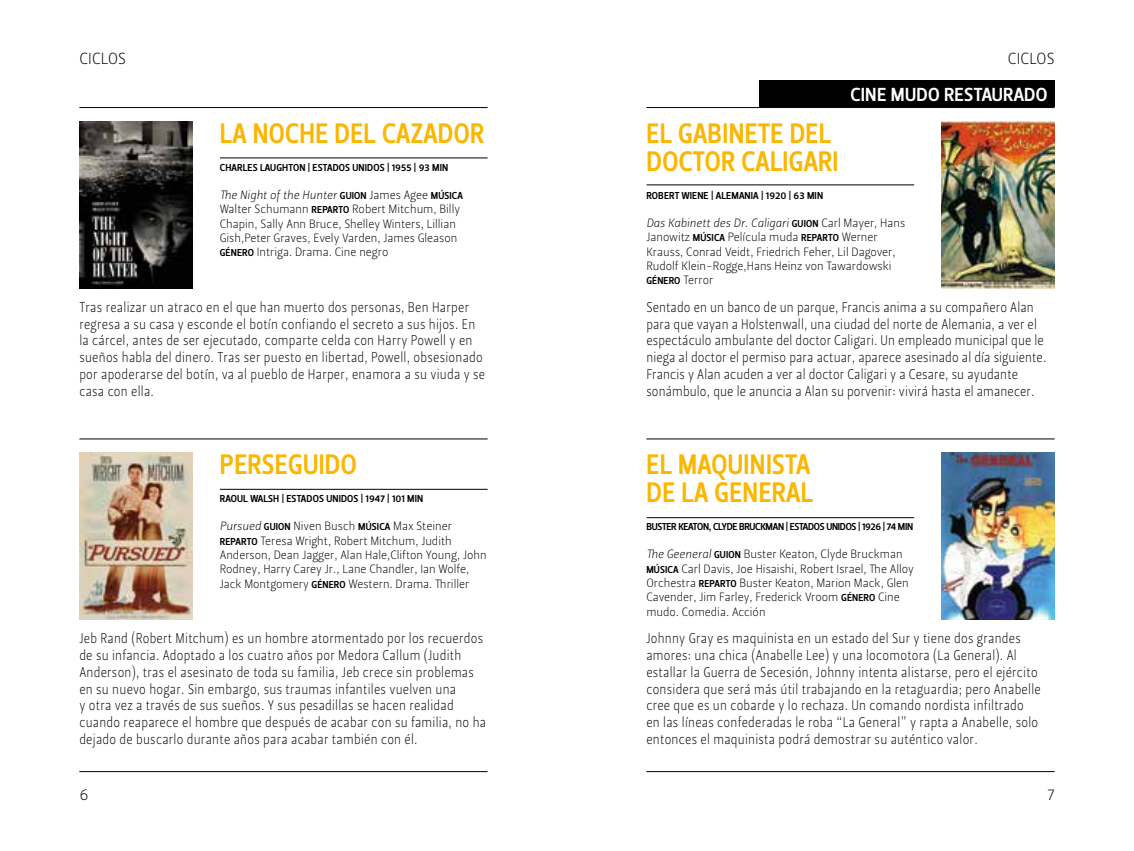
<style>
.page{position:relative;width:1134px;height:851px;background:#fff}
.page>*{position:absolute;margin:0;border:0;box-sizing:border-box;transform-origin:0 0}
.t1{font:28px/28px "Leitura Sans Grot 3";letter-spacing:.015em;color:#fab600;scale:.92 1}
.t2{font:18.8px "Leitura Sans Grot 3";letter-spacing:.015em;color:#fff}
.t3{font:16px "Leitura Sans Grot 1";letter-spacing:.015em;color:#000}
.t4{font:14px/16.8px "Leitura Sans Grot 1";letter-spacing:.02em;color:#000;scale:.9 1}
.t5{font:12px/14.4px "Leitura Sans Grot 1";color:#000}
.t6{font:12px "Leitura Sans Italic 1";color:#000}
.t7{font:10px "Leitura Sans Grot 3";letter-spacing:.015em;color:#000}
.t8{font:10px "Leitura Sans Grot 3";letter-spacing:-.025em;color:#000}
.s1{font-family:"Leitura Sans Grot 3";font-size:10px}
.s2{font-family:"Leitura Sans Grot 1"}
.s3{font-family:"Leitura Sans Italic 1"}
.s4{font-family:"Leitura Sans Grot 1";font-size:12px}
</style>
<div class="page">
<hr style="left:646px;top:107px;width:408px;height:1px;background:#000">
<hr style="left:79px;top:107px;width:409px;height:1px;background:#000">
<hr style="left:79px;top:438px;width:409px;height:1px;background:#000">
<hr style="left:646px;top:438px;width:408px;height:1px;background:#000">
<hr style="left:646px;top:771px;width:408px;height:1px;background:#000">
<hr style="left:79px;top:771px;width:409px;height:1px;background:#000">
<img style="left:941px;top:121px;width:113px;height:167px">
<hr style="left:647px;top:184px;width:267px;height:1px;background:#000">
<img style="left:79px;top:121px;width:114px;height:167px">
<hr style="left:220px;top:157px;width:268px;height:1px;background:#000">
<img style="left:941px;top:452px;width:113px;height:167px">
<hr style="left:647px;top:517px;width:267px;height:1px;background:#000">
<img style="left:79px;top:452px;width:114px;height:167px">
<hr style="left:220px;top:488px;width:268px;height:1px;background:#000">
<div style="left:760px;top:80px;width:294px;height:27px;background:#000"></div>
<p class="t3" style="left:79px;top:49px;width:48px">CICLOS</p>
<p class="t3" style="left:1008px;top:49px;width:48px">CICLOS</p>
<h1 class="t1" style="left:220px;top:119px;width:288px">LA NOCHE DEL CAZADOR</h1>
<p class="t7" style="left:220px;top:161px;width:230px">CHARLES LAUGHTON | ESTADOS UNIDOS | 1955 | 93 MIN</p>
<p class="t6" style="left:220px;top:187px;width:245px">The Night of the Hunter <span class="s1">GUION</span> <span class="s2">James Agee</span> <span class="s1">MÚSICA</span></p>
<p class="t5" style="left:220px;top:202px;width:242px">Walter Schumann <span class="s1">REPARTO</span> Robert Mitchum, Billy Chapin, Sally Ann Bruce, Shelley Winters, Lillian Gish,Peter Graves, Evely Varden, James Gleason <span class="s1">GÉNERO</span> Intriga. Drama. Cine negro</p>
<p class="t4" style="left:79px;top:299px;width:452px">Tras realizar un atraco en el que han muerto dos personas, Ben Harper regresa a su casa y esconde el botín confiando el secreto a sus hijos. En la cárcel, antes de ser ejecutado, comparte celda con Harry Powell y en sueños habla del dinero. Tras ser puesto en libertad, Powell, obsesionado por apoderarse del botín, va al pueblo de Harper, enamora a su viuda y se casa con ella.</p>
<h1 class="t1" style="left:220px;top:450px;width:150px">PERSEGUIDO</h1>
<p class="t7" style="left:220px;top:492px;width:205px">RAOUL WALSH | ESTADOS UNIDOS | 1947 | 101 MIN</p>
<p class="t5" style="left:220px;top:519px;width:268px"><span class="s3">Pursued</span> <span class="s1">GUION</span> Niven Busch <span class="s1">MÚSICA</span> Max Steiner <span class="s1">REPARTO</span> Teresa Wright, Robert Mitchum, Judith Anderson, Dean Jagger, Alan Hale,Clifton Young, John Rodney, Harry Carey Jr., Lane Chandler, Ian Wolfe, Jack Montgomery <span class="s1">GÉNERO</span> Western. Drama. Thriller</p>
<p class="t4" style="left:79px;top:630px;width:453px">Jeb Rand (Robert Mitchum) es un hombre atormentado por los recuerdos de su infancia. Adoptado a los cuatro años por Medora Callum (Judith Anderson), tras el asesinato de toda su familia, Jeb crece sin problemas en su nuevo hogar. Sin embargo, sus traumas infantiles vuelven una<br>y otra vez a través de sus sueños. Y sus pesadillas se hacen realidad cuando reaparece el hombre que después de acabar con su familia, no ha dejado de buscarlo durante años para acabar también con él.</p>
<h2 class="t2" style="left:850px;top:83px;width:198px">CINE MUDO RESTAURADO</h2>
<h1 class="t1" style="left:646px;top:119px;width:210px">EL GABINETE DEL<br>DOCTOR CALIGARI</h1>
<p class="t7" style="left:646px;top:189px;width:178px">ROBERT WIENE | ALEMANIA | 1920 | 63 MIN</p>
<p class="t6" style="left:646px;top:215px;width:260px">Das Kabinett des Dr. Caligari <span class="s1">GUION</span> <span class="s2">Carl Mayer, Hans</span></p>
<p class="t5" style="left:646px;top:230px;width:251px">Janowitz <span class="s1">MÚSICA</span> Película muda <span class="s1">REPARTO</span> Werner<br>Krauss, Conrad Veidt, Friedrich Feher, Lil Dagover,<br>Rudolf Klein-Rogge,Hans Heinz von Tawardowski</p>
<p class="t7" style="left:646px;top:275px;width:68px">GÉNERO <span class="s4">Terror</span></p>
<p class="t4" style="left:646px;top:299px;width:446px">Sentado en un banco de un parque, Francis anima a su compañero Alan para que vayan a Holstenwall, una ciudad del norte de Alemania, a ver el espectáculo ambulante del doctor Caligari. Un empleado municipal que le niega al doctor el permiso para actuar, aparece asesinado al día siguiente.<br>Francis y Alan acuden a ver al doctor Caligari y a Cesare, su ayudante sonámbulo, que le anuncia a Alan su porvenir: vivirá hasta el amanecer.</p>
<h1 class="t1" style="left:646px;top:450px;width:182px">EL MAQUINISTA<br>DE LA GENERAL</h1>
<p class="t8" style="left:646px;top:520px;width:268px">BUSTER KEATON, CLYDE BRUCKMAN | ESTADOS UNIDOS | 1926 | 74 MIN</p>
<p class="t5" style="left:646px;top:547px;width:269px"><span class="s3">The Geeneral</span> <span class="s1">GUION</span> Buster Keaton, Clyde Bruckman <span class="s1">MÚSICA</span> Carl Davis, Joe Hisaishi, Robert Israel, The Alloy Orchestra <span class="s1">REPARTO</span> Buster Keaton, Marion Mack, Glen Cavender, Jim Farley, Frederick Vroom <span class="s1">GÉNERO</span> Cine mudo. Comedia. Acción</p>
<p class="t4" style="left:646px;top:630px;width:440px">Johnny Gray es maquinista en un estado del Sur y tiene dos grandes amores: una chica (Anabelle Lee) y una locomotora (La General). Al estallar la Guerra de Secesión, Johnny intenta alistarse, pero el ejército considera que será más útil trabajando en la retaguardia; pero Anabelle cree que es un cobarde y lo rechaza. Un comando nordista infiltrado en las líneas confederadas le roba “La General” y rapta a Anabelle, solo entonces el maquinista podrá demostrar su auténtico valor.</p>
<p class="t3" style="left:79px;top:785px;width:11px">6</p>
<p class="t3" style="left:1047px;top:785px;width:9px">7</p>
</div>
